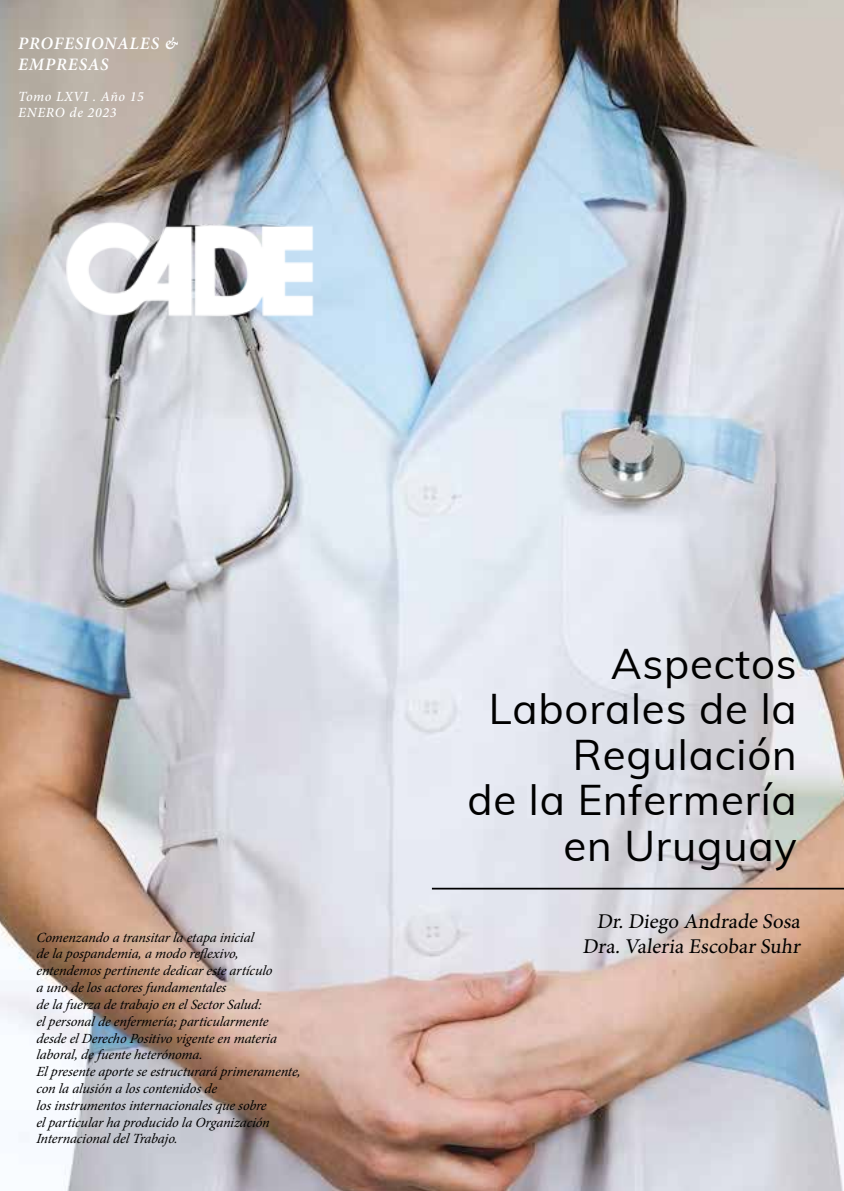
<style>
.page{position:relative;width:844px;height:1191px;background:#fff}
.page>*{position:absolute;margin:0;border:0;box-sizing:border-box;transform-origin:0 0}
.t1{font:42px/45.5px "Muli";letter-spacing:.02em;color:#000;text-align:right}
.t2{font:21px/25.2px "Minion Pro";color:#000;text-align:right}
.t3{font:italic 600 17.5px/21px "Minion Pro";letter-spacing:.05em;color:#fff}
.t4{font:italic 14px/16.8px "Minion Pro";letter-spacing:-.005em;color:#000}
.t5{font:italic 500 14px/15.8px "Minion Pro";letter-spacing:.05em;color:#fff}
</style>
<div class="page">
<img style="left:0;top:0;width:843px;height:1191px">
<img style="left:30px;top:187px;width:336px;height:175px">
<hr style="left:432px;top:887px;width:411px;height:2px;background:#000">
<p class="t3" style="left:18px;top:32px;width:161px">PROFESIONALES &amp;<br>EMPRESAS</p>
<p class="t5" style="left:18px;top:89px;width:127px">Tomo LXVI . Año 15<br>ENERO de 2023</p>
<p class="t4" style="left:36px;top:928px;width:268px">Comenzando a transitar la etapa inicial<br>de la p osp andemia, a modo reflexivo, entendemos pertinente dedicar este artículo<br>a uno de los actores fundamentales<br>de la fuerza de trabajo en el Sector Salud:<br>el personal de enfermería; particularmente desde el Derecho Positivo vigente en materia laboral, de fuente heterónoma.<br>El presente aporte se estructurará primeramente, con la alusión a los contenidos de<br>los instrumentos internacionales que sobre<br>el particular ha producido la Organización Internacional del Trabajo.</p>
<h1 class="t1" style="left:467px;top:639px;width:331px">Aspectos<br>Laborales de la<br>Regulación<br>de la Enfermería en Uruguay</h1>
<h2 class="t2" style="left:582px;top:909px;width:222px">Dr. Diego Andrade Sosa<br>Dra. Valeria Escobar Suhr</h2>
</div>
